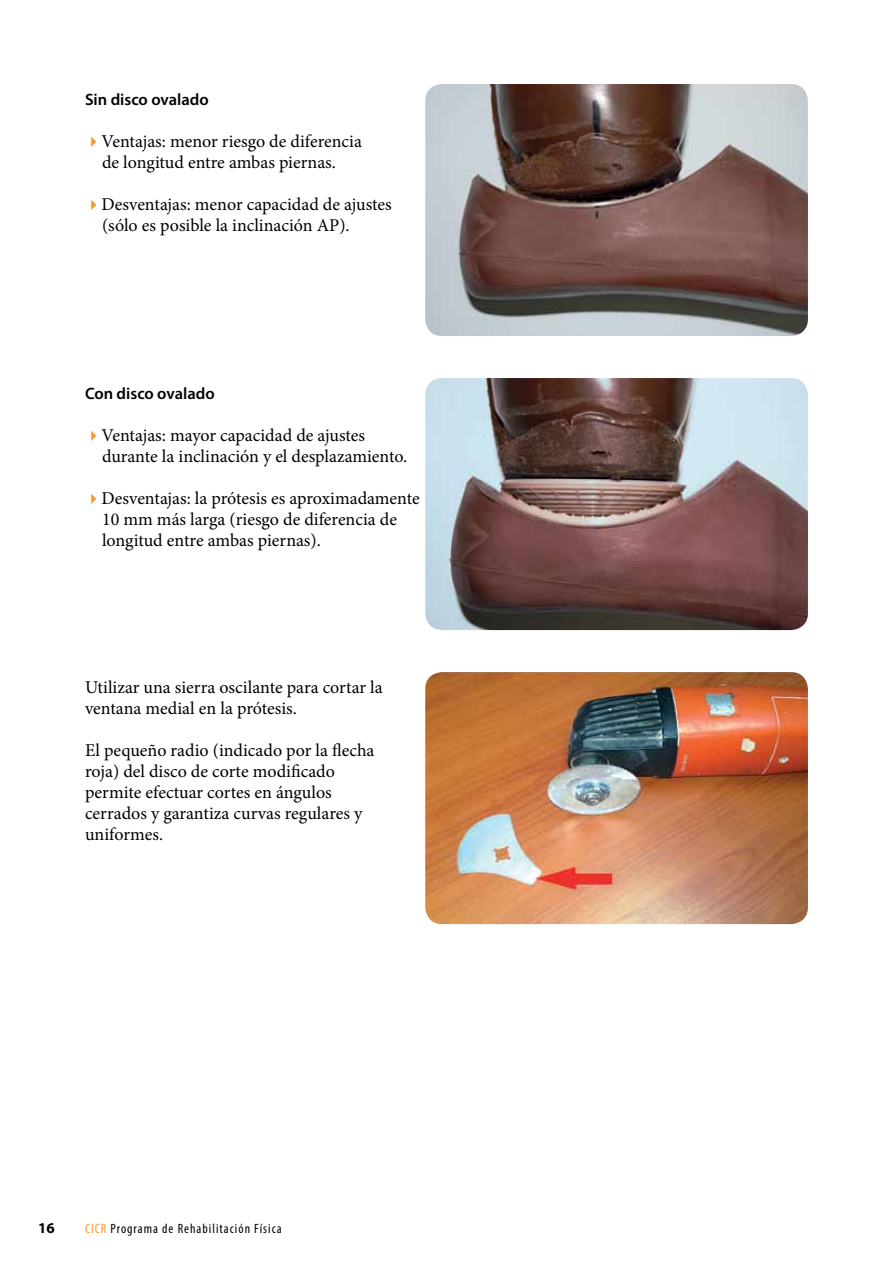
<style>
.page{position:relative;width:893px;height:1263px;background:#fff}
.page>*{position:absolute;margin:0;border:0;box-sizing:border-box;transform-origin:0 0}
.t1{font:18px/21px "Minion Pro";color:#000}
.t2{font:600 16.5px "Myriad Pro";color:#000}
.t3{font:700 15px "Myriad Pro";color:#000}
.t4{font:condensed 13.5px "Myriad Pro";letter-spacing:.075em;color:#000}
.s1{color:#f89728}
</style>
<div class="page">
<img style="left:425px;top:84px;width:383px;height:252px">
<img style="left:425px;top:378px;width:383px;height:252px">
<img style="left:425px;top:672px;width:383px;height:252px">
<p class="t2" style="left:85px;top:89px;width:125px">Sin disco ovalado</p>
<p class="t1" style="left:85px;top:131px;width:278px;text-align:center"><span class="s1">✔</span>Ventajas: menor riesgo de diferencia de longitud entre ambas piernas.</p>
<p class="t1" style="left:102px;top:194px;width:291px;text-indent:-17px"><span class="s1">✔</span>Desventajas: menor capacidad de ajustes (sólo es posible la inclinación AP).</p>
<p class="t2" style="left:85px;top:383px;width:131px">Con disco ovalado</p>
<p class="t1" style="left:102px;top:425px;width:307px;text-indent:-17px"><span class="s1">✔</span>Ventajas: mayor capacidad de ajustes durante la inclinación y el desplazamiento.</p>
<p class="t1" style="left:102px;top:488px;width:319px;text-indent:-17px"><span class="s1">✔</span>Desventajas: la prótesis es aproximadamente<br>10 mm más larga (riesgo de diferencia de longitud entre ambas piernas).</p>
<p class="t1" style="left:85px;top:677px;width:299px">Utilizar una sierra oscilante para cortar la ventana medial en la prótesis.</p>
<p class="t1" style="left:85px;top:740px;width:291px">El pequeño radio (indicado por la flecha roja) del disco de corte modificado permite efectuar cortes en ángulos cerrados y garantiza curvas regulares y uniformes.</p>
<p class="t3" style="left:38px;top:1219px;width:18px">16</p>
<p class="t4" style="left:85px;top:1220px;width:198px"><span class="s1">CICR</span> Programa de Rehabilitación Física</p>
</div>
